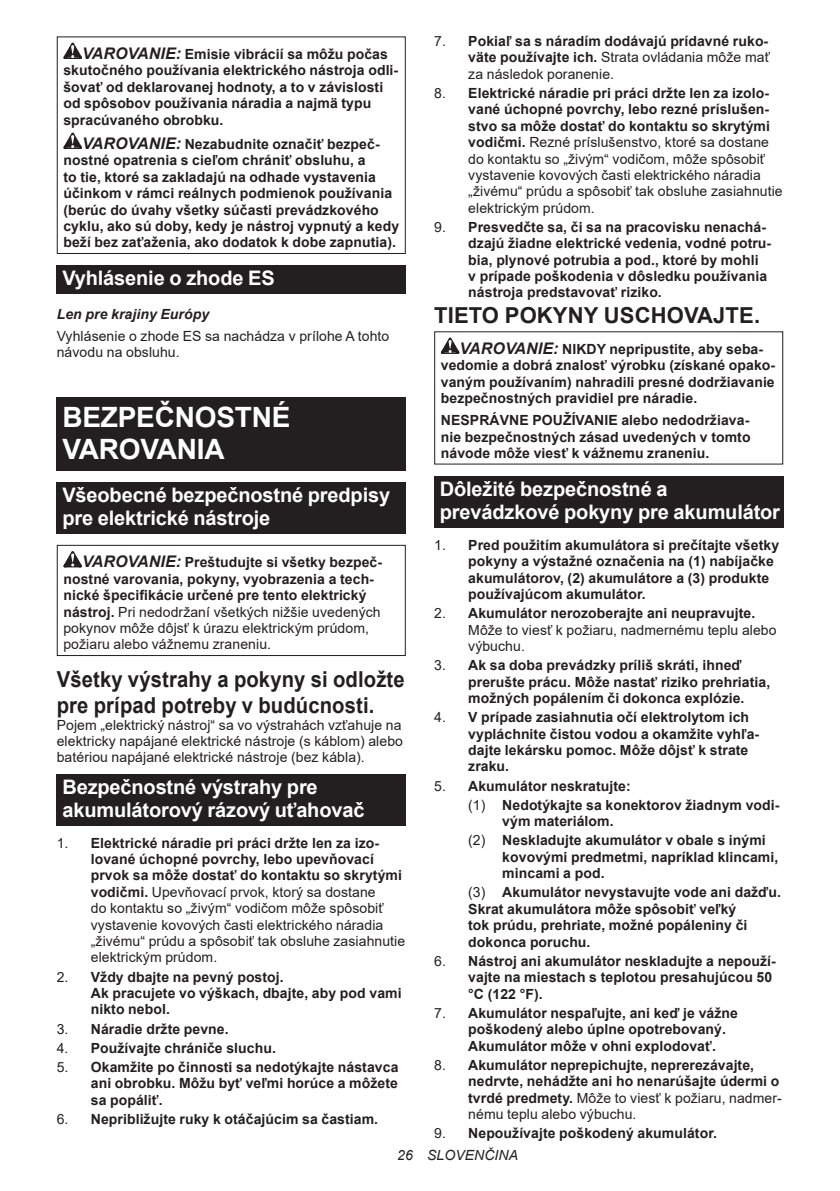
<style>
.page{position:relative;width:840px;height:1191px;background:#fff}
.page>*{position:absolute;margin:0;border:0;box-sizing:border-box;transform-origin:0 0}
.t1{font:700 28px/32.8px "Arial";letter-spacing:-.01em;color:#fff}
.t2{font:700 22px/25.8px "Arial";letter-spacing:.005em;color:#231f20;scale:.92 1}
.t3{font:700 22px "Arial";letter-spacing:.005em;color:#231f20}
.t4{font:700 20px/23.4px "Arial";letter-spacing:-.01em;color:#fff}
.t5{font:700 14px/16.4px "Arial";letter-spacing:.005em;color:#231f20}
.t6{font:14px/16.4px "Arial";letter-spacing:.005em;color:#231f20}
.t7{font:italic 700 14px "Arial";letter-spacing:.005em;color:#231f20}
.t8{font:italic 14px "Arial";letter-spacing:.005em;color:#231f20}
.s1{font-style:italic;font-size:16px}
.s2{font-weight:400}
.s3{font-weight:700}
</style>
<div class="page">
<svg style="left:63px;top:43px;width:19px;height:16px"></svg>
<svg style="left:63px;top:133px;width:19px;height:16px"></svg>
<div style="left:57px;top:36px;width:348px;height:218px;border:1px solid #231f20"></div>
<div style="left:57px;top:265px;width:348px;height:29px;background:#231f20"></div>
<div style="left:57px;top:397px;width:348px;height:74px;background:#231f20"></div>
<div style="left:57px;top:482px;width:348px;height:52px;background:#231f20"></div>
<svg style="left:63px;top:551px;width:19px;height:16px"></svg>
<div style="left:57px;top:545px;width:348px;height:111px;border:1px solid #231f20"></div>
<div style="left:57px;top:773px;width:348px;height:52px;background:#231f20"></div>
<svg style="left:440px;top:337px;width:19px;height:17px"></svg>
<div style="left:434px;top:476px;width:348px;height:52px;background:#231f20"></div>
<p class="t5" style="left:63px;top:46px;width:336px;text-indent:19px"><span class="s1">VAROVANIE:</span> Emisie vibrácií sa môžu počas skutočného používania elektrického nástroja odli&shy;šovať od deklarovanej hodnoty, a to v závislosti od spôsobov používania náradia a najmä typu spracúvaného obrobku.</p>
<p class="t5" style="left:63px;top:136px;width:337px;text-indent:19px"><span class="s1">VAROVANIE:</span> Nezabudnite označiť bezpeč&shy;nostné opatrenia s cieľom chrániť obsluhu, a<br>to tie, ktoré sa zakladajú na odhade vystavenia účinkom v rámci reálnych podmienok používania (berúc do úvahy všetky súčasti prevádzkového cyklu, ako sú doby, kedy je nástroj vypnutý a kedy beží bez zaťaženia, ako dodatok k dobe zapnutia).</p>
<h3 class="t4" style="left:62px;top:267px;width:214px">Vyhlásenie o zhode ES</h3>
<p class="t7" style="left:57px;top:304px;width:154px">Len pre krajiny Európy</p>
<p class="t6" style="left:57px;top:327px;width:334px">Vyhlásenie o zhode ES sa nachádza v prílohe A tohto návodu na obsluhu.</p>
<h1 class="t1" style="left:62px;top:400px;width:229px">BEZPEČNOSTNÉ<br>VAROVANIA</h1>
<h3 class="t4" style="left:62px;top:483px;width:329px">Všeobecné bezpečnostné predpisy pre elektrické nástroje</h3>
<p class="t5" style="left:63px;top:554px;width:320px;text-indent:19px"><span class="s1">VAROVANIE:</span> Preštudujte si všetky bezpeč&shy;nostné varovania, pokyny, vyobrazenia a tech&shy;nické špecifikácie určené pre tento elektrický nástroj. <span class="s2">Pri nedodržaní všetkých nižšie uvedených pokynov môže dôjsť k úrazu elektrickým prúdom, požiaru alebo vážnemu zraneniu.</span></p>
<h2 class="t2" style="left:57px;top:667px;width:379px">Všetky výstrahy a pokyny si odložte pre prípad potreby v budúcnosti.</h2>
<p class="t6" style="left:57px;top:716px;width:347px;text-align:justify">Pojem „elektrický nástroj“ sa vo výstrahách vzťahuje na elektricky napájané elektrické nástroje (s káblom) alebo batériou napájané elektrické nástroje (bez kábla).</p>
<h3 class="t4" style="left:62px;top:775px;width:303px">Bezpečnostné výstrahy pre akumulátorový rázový uťahovač</h3>
<p class="t6" style="left:91px;top:834px;width:316px;text-indent:-34px">1. <span class="s3">Elektrické náradie pri práci držte len za izo&shy;lované úchopné povrchy, lebo upevňovací prvok sa môže dostať do kontaktu so skrytými vodičmi.</span> Upevňovací prvok, ktorý sa dostane<br>do kontaktu so „živým“ vodičom môže spôsobiť vystavenie kovových časti elektrického náradia „živému“ prúdu a spôsobiť tak obsluhe zasiahnutie elektrickým prúdom.</p>
<p class="t5" style="left:91px;top:968px;width:312px;text-indent:-34px"><span class="s2">2.</span> Vždy dbajte na pevný postoj.<br>Ak pracujete vo výškach, dbajte, aby pod vami nikto nebol.</p>
<p class="t5" style="left:57px;top:1020px;width:173px"><span class="s2">3.</span> Náradie držte pevne.</p>
<p class="t5" style="left:57px;top:1039px;width:220px"><span class="s2">4.</span> Používajte chrániče sluchu.</p>
<p class="t5" style="left:91px;top:1059px;width:309px;text-align:justify;text-indent:-34px"><span class="s2">5.</span> Okamžite po činnosti sa nedotýkajte nástavca ani obrobku. Môžu byť veľmi horúce a môžete sa popáliť.</p>
<p class="t5" style="left:57px;top:1111px;width:322px"><span class="s2">6.</span> Nepribližujte ruky k otáčajúcim sa častiam.</p>
<p class="t5" style="left:468px;top:33px;width:303px;text-indent:-34px"><span class="s2">7.</span> Pokiaľ sa s náradím dodávajú prídavné ruko&shy;väte používajte ich. <span class="s2">Strata ovládania môže mať za následok poranenie.</span></p>
<p class="t6" style="left:468px;top:85px;width:316px;text-indent:-34px">8. <span class="s3">Elektrické náradie pri práci držte len za izolo&shy;vané úchopné povrchy, lebo rezné príslušen&shy;stvo sa môže dostať do kontaktu so skrytými vodičmi.</span> Rezné príslušenstvo, ktoré sa dostane do kontaktu so „živým“ vodičom, môže spôsobiť vystavenie kovových časti elektrického náradia „živému“ prúdu a spôsobiť tak obsluhe zasiahnutie elektrickým prúdom.</p>
<p class="t5" style="left:468px;top:219px;width:304px;text-indent:-34px"><span class="s2">9.</span> Presvedčte sa, či sa na pracovisku nenachá&shy;dzajú žiadne elektrické vedenia, vodné potru&shy;bia, plynové potrubia a pod., ktoré by mohli<br>v prípade poškodenia v dôsledku používania nástroja predstavovať riziko.</p>
<h2 class="t3" style="left:434px;top:300px;width:327px">TIETO POKYNY USCHOVAJTE.</h2>
<p class="t5" style="left:440px;top:341px;width:335px;text-indent:19px"><span class="s1">VAROVANIE:</span> NIKDY nepripustite, aby seba&shy;vedomie a dobrá znalosť výrobku (získané opako&shy;vaným používaním) nahradili presné dodržiavanie bezpečnostných pravidiel pre náradie.</p>
<p class="t5" style="left:440px;top:412px;width:311px;text-align:justify">NESPRÁVNE POUŽÍVANIE alebo nedodržiava&shy;nie bezpečnostných zásad uvedených v tomto návode môže viesť k vážnemu zraneniu.</p>
<h3 class="t4" style="left:439px;top:477px;width:341px">Dôležité bezpečnostné a prevádzkové pokyny pre akumulátor</h3>
<p class="t5" style="left:468px;top:537px;width:312px;text-indent:-34px"><span class="s2">1.</span> Pred použitím akumulátora si prečítajte všetky pokyny a výstažné označenia na (1) nabíjačke akumulátorov, (2) akumulátore a (3) produkte používajúcom akumulátor.</p>
<p class="t6" style="left:468px;top:605px;width:310px;text-indent:-34px">2. <span class="s3">Akumulátor nerozoberajte ani neupravujte.<br></span>Môže to viesť k požiaru, nadmernému teplu alebo výbuchu.</p>
<p class="t5" style="left:468px;top:657px;width:303px;text-indent:-34px"><span class="s2">3.</span> Ak sa doba prevádzky príliš skráti, ihneď prerušte prácu. Môže nastať riziko prehriatia, možných popálením či dokonca explózie.</p>
<p class="t5" style="left:468px;top:709px;width:292px;text-indent:-34px"><span class="s2">4.</span> V prípade zasiahnutia očí elektrolytom ich vypláchnite čistou vodou a okamžite vyhľa&shy;dajte lekársku pomoc. Môže dôjsť k strate zraku.</p>
<p class="t5" style="left:468px;top:776px;width:312px;line-height:19.2px;text-indent:-34px"><span class="s2">5.</span> Akumulátor neskratujte:<br><span class="s2">(1)</span> Nedotýkajte sa konektorov žiadnym vodi-</p>
<p class="t5" style="left:468px;top:812px;width:299px;line-height:19.2px;text-indent:34px">vým materiálom.<br><span class="s2">(2)</span> Neskladujte akumulátor v obale s inými</p>
<p class="t5" style="left:502px;top:849px;width:277px">kovovými predmetmi, napríklad klincami, mincami a pod.</p>
<p class="t5" style="left:468px;top:884px;width:314px"><span class="s2">(3)</span> Akumulátor nevystavujte vode ani dažďu.<br>Skrat akumulátora môže spôsobiť veľký<br>tok prúdu, prehriate, možné popáleniny či dokonca poruchu.</p>
<p class="t5" style="left:468px;top:952px;width:309px;text-indent:-34px"><span class="s2">6.</span> Nástroj ani akumulátor neskladujte a nepouží&shy;vajte na miestach s teplotou presahujúcou 50 °C (122 °F).</p>
<p class="t5" style="left:468px;top:1004px;width:271px;text-indent:-34px"><span class="s2">7.</span> Akumulátor nespaľujte, ani keď je vážne poškodený alebo úplne opotrebovaný.<br>Akumulátor môže v ohni explodovať.</p>
<p class="t5" style="left:468px;top:1056px;width:315px;text-indent:-34px"><span class="s2">8.</span> Akumulátor neprepichujte, neprerezávajte, nedrvte, nehádžte ani ho nenarúšajte údermi o tvrdé predmety. <span class="s2">Môže to viesť k požiaru, nadmer&shy;nému teplu alebo výbuchu.</span></p>
<p class="t5" style="left:434px;top:1125px;width:284px"><span class="s2">9.</span> Nepoužívajte poškodený akumulátor.</p>
<p class="t8" style="left:397px;top:1146px;width:122px">26 SLOVENČINA</p>
</div>
